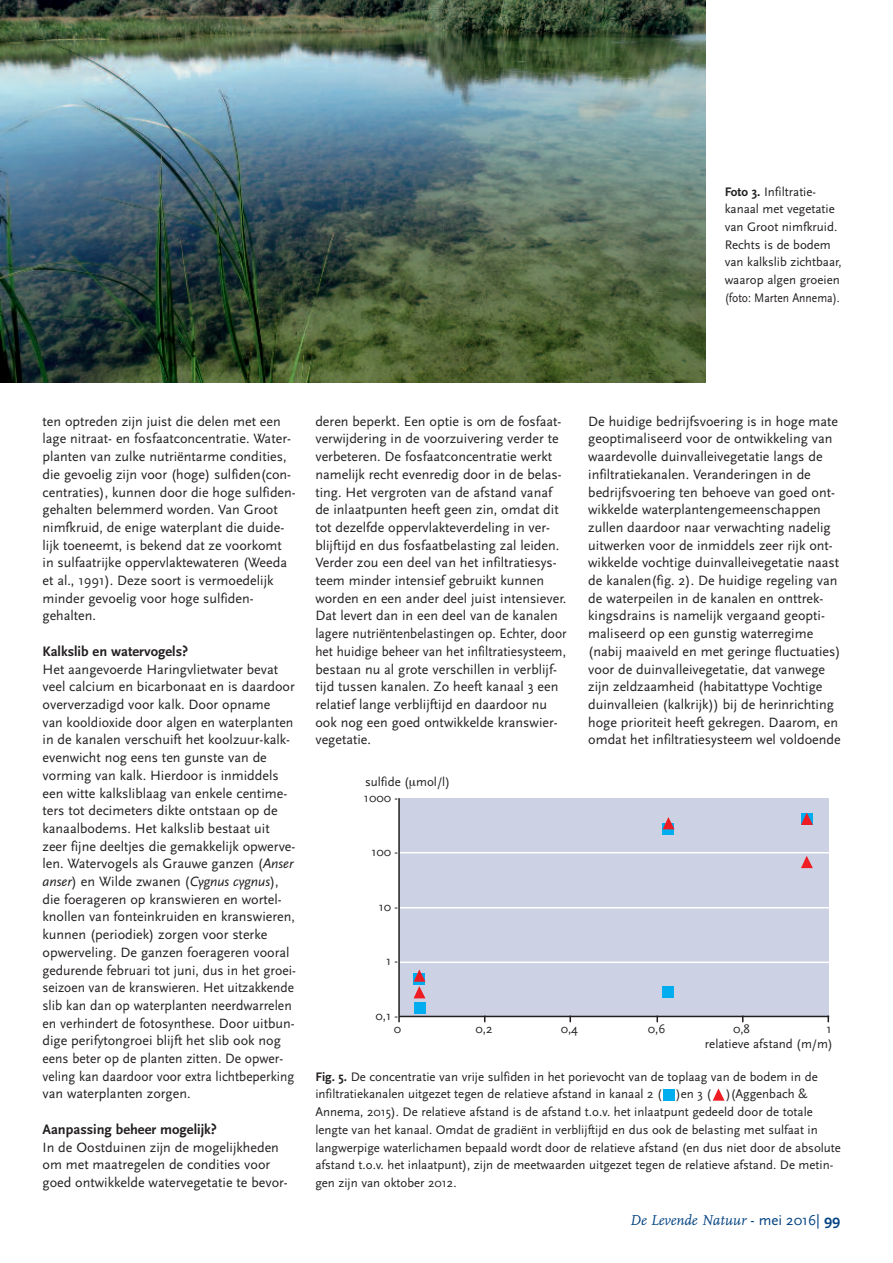
<style>
.page{position:relative;width:893px;height:1263px;background:#fff}
.page>*{position:absolute;margin:0;border:0;box-sizing:border-box;transform-origin:0 0}
.t1{font:italic 15px "FF Scala";color:#014181}
.t2{font:700 14.4px "Scala Sans";color:#231f20}
.t3{font:14.1px/17.7px "Scala Sans";color:#231f20}
.t4{font:12.9px/17.7px "Scala Sans";color:#231f20}
.s1{font-weight:700}
.s2{font-style:italic}
.s3{font-family:"Scala Sans";font-style:normal}
.s4{font-family:"Scala Sans";font-weight:700;font-style:normal}
</style>
<div class="page">
<div style="left:399px;top:798px;width:429px;height:218px;background:#cdd1e4"></div>
<svg style="left:713px;top:1088px;width:12px;height:13px"></svg>
<div style="left:663px;top:1089px;width:12px;height:12px;background:#00aeef"></div>
<img style="left:0;top:0;width:705px;height:383px">
<hr style="left:399px;top:1016px;width:430px;height:1px;background:#231f20">
<hr style="left:399px;top:961px;width:430px;height:2px;background:#fff">
<hr style="left:399px;top:907px;width:430px;height:1px;background:#fff">
<hr style="left:399px;top:852px;width:430px;height:1px;background:#fff">
<hr style="left:398px;top:798px;width:2px;height:224px;background:#231f20">
<svg style="left:569px;top:1015px;width:2px;height:7px"></svg>
<svg style="left:656px;top:1015px;width:2px;height:7px"></svg>
<svg style="left:827px;top:1015px;width:2px;height:7px"></svg>
<svg style="left:662px;top:823px;width:12px;height:12px"></svg>
<div style="left:662px;top:986px;width:12px;height:11px;background:#00aeef"></div>
<svg style="left:801px;top:813px;width:12px;height:12px"></svg>
<svg style="left:801px;top:856px;width:12px;height:12px"></svg>
<div style="left:414px;top:1002px;width:11px;height:12px;background:#00aeef"></div>
<svg style="left:414px;top:969px;width:11px;height:29px"></svg>
<svg style="left:663px;top:817px;width:11px;height:12px"></svg>
<p class="t4" style="left:725px;top:182px;width:119px"><span class="s1">Foto 3.</span> Infiltratie&shy;kanaal met vegetatie van Groot nimfkruid.<br>Rechts is de bodem van kalkslib zichtbaar, waarop algen groeien (foto: Marten Annema).</p>
<p class="t3" style="left:43px;top:412px;width:255px">ten optreden zijn juist die delen met een lage nitraat- en fosfaatconcentratie. Water&shy;planten van zulke nutriëntarme condities, die gevoelig zijn voor (hoge) sulfiden(con&shy;centraties), kunnen door die hoge sulfiden&shy;gehalten belemmerd worden. Van Groot nimfkruid, de enige waterplant die duide&shy;lijk toeneemt, is bekend dat ze voorkomt in sulfaatrijke oppervlaktewateren (Weeda et al., 1991). Deze soort is vermoedelijk minder gevoelig voor hoge sulfiden&shy;gehalten.</p>
<p class="t2" style="left:43px;top:642px;width:147px">Kalkslib en watervogels?</p>
<p class="t3" style="left:43px;top:660px;width:255px">Het aangevoerde Haringvlietwater bevat veel calcium en bicarbonaat en is daardoor oververzadigd voor kalk. Door opname<br>van kooldioxide door algen en waterplanten in de kanalen verschuift het koolzuur-kalk&shy;evenwicht nog eens ten gunste van de vorming van kalk. Hierdoor is inmiddels een witte kalksliblaag van enkele centime&shy;ters tot decimeters dikte ontstaan op de kanaalbodems. Het kalkslib bestaat uit zeer fijne deeltjes die gemakkelijk opwerve&shy;len. Watervogels als Grauwe ganzen (<span class="s2">Anser anser</span>) en Wilde zwanen (<span class="s2">Cygnus cygnus</span>), die foerageren op kranswieren en wortel&shy;knollen van fonteinkruiden en kranswieren, kunnen (periodiek) zorgen voor sterke opwerveling. De ganzen foerageren vooral gedurende februari tot juni, dus in het groei&shy;seizoen van de kranswieren. Het uitzakkende slib kan dan op waterplanten neerdwarrelen en verhindert de fotosynthese. Door uitbun&shy;dige perifytongroei blijft het slib ook nog eens beter op de planten zitten. De opwer&shy;veling kan daardoor voor extra lichtbeperking van waterplanten zorgen.</p>
<p class="t2" style="left:43px;top:1120px;width:176px">Aanpassing beheer mogelijk?</p>
<p class="t3" style="left:43px;top:1138px;width:247px">In de Oostduinen zijn de mogelijkheden om met maatregelen de condities voor goed ontwikkelde watervegetatie te bevor-</p>
<p class="t3" style="left:315px;top:412px;width:253px">deren beperkt. Een optie is om de fosfaat&shy;verwijdering in de voorzuivering verder te verbeteren. De fosfaatconcentratie werkt namelijk recht evenredig door in de belas&shy;ting. Het vergroten van de afstand vanaf de inlaatpunten heeft geen zin, omdat dit tot dezelfde oppervlakteverdeling in ver&shy;blijftijd en dus fosfaatbelasting zal leiden.<br>Verder zou een deel van het infiltratiesys&shy;teem minder intensief gebruikt kunnen worden en een ander deel juist intensiever.<br>Dat levert dan in een deel van de kanalen lagere nutriëntenbelastingen op. Echter, door het huidige beheer van het infiltratiesysteem, bestaan nu al grote verschillen in verblijf&shy;tijd tussen kanalen. Zo heeft kanaal 3 een relatief lange verblijftijd en daardoor nu ook nog een goed ontwikkelde kranswier&shy;vegetatie.</p>
<p class="t3" style="left:588px;top:412px;width:254px">De huidige bedrijfsvoering is in hoge mate geoptimaliseerd voor de ontwikkeling van waardevolle duinvalleivegetatie langs de infiltratiekanalen. Veranderingen in de bedrijfsvoering ten behoeve van goed ont&shy;wikkelde waterplantengemeenschappen zullen daardoor naar verwachting nadelig uitwerken voor de inmiddels zeer rijk ont&shy;wikkelde vochtige duinvalleivegetatie naast de kanalen(fig. 2). De huidige regeling van de waterpeilen in de kanalen en onttrek&shy;kingsdrains is namelijk vergaand geopti&shy;maliseerd op een gunstig waterregime (nabij maaiveld en met geringe fluctuaties) voor de duinvalleivegetatie, dat vanwege zijn zeldzaamheid (habitattype Vochtige duinvalleien (kalkrijk)) bij de herinrichting hoge prioriteit heeft gekregen. Daarom, en omdat het infiltratiesysteem wel voldoende</p>
<p class="t4" style="left:365px;top:772px;width:87px">sulfide ( mol/l)</p>
<p class="t4" style="left:364px;top:788px;width:36px">1000 -</p>
<p class="t4" style="left:371px;top:843px;width:28px">100 -</p>
<p class="t4" style="left:379px;top:897px;width:21px">10 -</p>
<p class="t4" style="left:386px;top:952px;width:14px">1 -</p>
<p class="t4" style="left:375px;top:1009px;width:27px;line-height:12.8px;text-align:right">0,1 -<br>0</p>
<p class="t4" style="left:475px;top:1019px;width:18px">0,2</p>
<p class="t4" style="left:561px;top:1019px;width:19px">0,4</p>
<p class="t4" style="left:648px;top:1019px;width:19px">0,6</p>
<p class="t4" style="left:733px;top:1019px;width:19px">0,8</p>
<p class="t4" style="left:705px;top:1021px;width:129px;line-height:15px;text-align:right">1<br>relatieve afstand (m/m)</p>
<p class="t4" style="left:315px;top:1067px;width:527px"><span class="s1">Fig. 5.</span> De concentratie van vrije sulfiden in het porievocht van de toplaag van de bodem in de infiltratiekanalen uitgezet tegen de relatieve afstand in kanaal 2 ( )en 3 ( )(Aggenbach &amp; Annema, 2015). De relatieve afstand is de afstand t.o.v. het inlaatpunt gedeeld door de totale lengte van het kanaal. Omdat de gradiënt in verblijftijd en dus ook de belasting met sulfaat in langwerpige waterlichamen bepaald wordt door de relatieve afstand (en dus niet door de absolute afstand t.o.v. het inlaatpunt), zijn de meetwaarden uitgezet tegen de relatieve afstand. De metin&shy;gen zijn van oktober 2012.</p>
<p class="t1" style="left:630px;top:1211px;width:212px">De Levende Natuur <span class="s3">- mei 2016|</span> <span class="s4">99</span></p>
</div>
